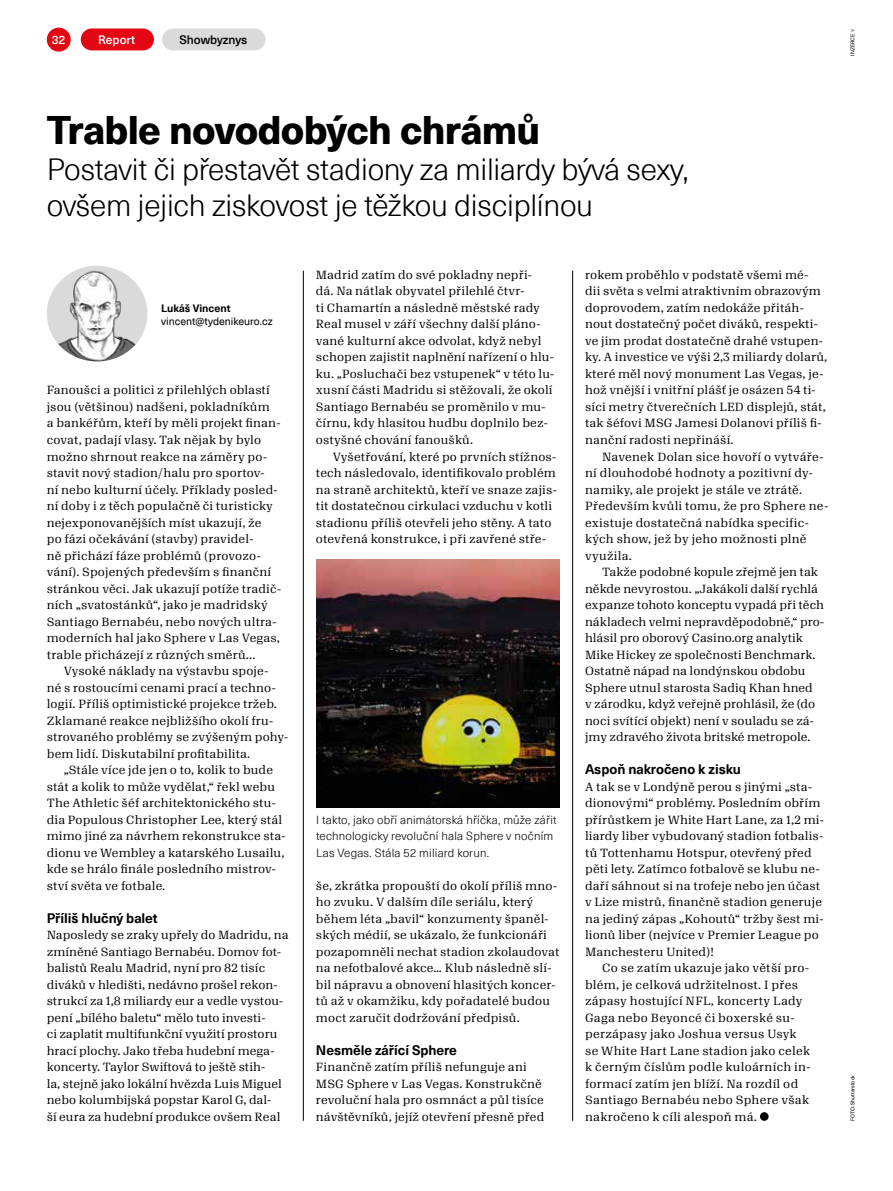
<style>
.page{position:relative;width:893px;height:1191px;background:#fff}
.page>*{position:absolute;margin:0;border:0;box-sizing:border-box;transform-origin:0 0}
.t1{font:800 39px "Neue Haas Unica W1 G";letter-spacing:-.02em;color:#000}
.t2{font:300 30px/36px "Neue Haas Unica W1 G";letter-spacing:-.01em;color:#000}
.t3{font:700 13.5px "Neue Haas Unica W1 G";letter-spacing:-.005em;color:#000}
.t4{font:500 12px "Neue Haas Unica W1 G";color:#000}
.t5{font:500 12px "Neue Haas Unica W1 G";color:#fff}
.t6{font:11.55px/16.5px "Algebra";letter-spacing:.015em;color:#000}
.t7{font:300 11.55px/16.5px "Neue Haas Unica W1 G";letter-spacing:.015em;color:#000}
.t8{font:10.5px "Neue Haas Unica W1 G";color:#000}
.t9{font:700 10.5px "Neue Haas Unica W1 G";color:#000}
.t10{font:5.25px "Neue Haas Unica W1 G";color:#000}
.s1{font-family:"Arial"}
</style>
<div class="page">
<div style="left:47px;top:28px;width:24px;height:24px;background:#e30613;border-radius:50%"></div>
<hr style="left:303px;top:271px;width:1px;height:849px;background:#000">
<hr style="left:572px;top:271px;width:1px;height:849px;background:#000">
<div style="left:81px;top:28px;width:73px;height:22px;background:#e30613;border-radius:11px"></div>
<div style="left:162px;top:28px;width:103px;height:22px;background:#dadada;border-radius:11px"></div>
<img style="left:47px;top:266px;width:100px;height:95px">
<div style="left:760px;top:1112px;width:9px;height:8px;background:#000;border-radius:50%"></div>
<img style="left:316px;top:559px;width:244px;height:248px">
<p class="t5" style="left:52px;top:31px;width:15px">32</p>
<p class="t5" style="left:98px;top:30px;width:39px">Report</p>
<p class="t4" style="left:179px;top:30px;width:69px">Showbyznys</p>
<p class="t10" style="left:849px;top:56px;width:29px;rotate:-90deg">INZERCE <span class="s1">˅</span></p>
<h1 class="t1" style="left:47px;top:99px;width:495px">Trable novodobých chrámů</h1>
<h2 class="t2" style="left:47px;top:149px;width:643px">Postavit či přestavět stadiony za miliardy bývá sexy, ovšem jejich ziskovost je těžkou disciplínou</h2>
<p class="t9" style="left:161px;top:300px;width:71px">Lukáš Vincent</p>
<p class="t8" style="left:161px;top:313px;width:113px">vincent@tydenikeuro.cz</p>
<p class="t6" style="left:47px;top:381px;width:236px">Fanoušci a politici z přilehlých oblastí jsou (většinou) nadšeni, pokladníkům<br>a bankéřům, kteří by měli projekt finan&shy;covat, padají vlasy. Tak nějak by bylo možno shrnout reakce na záměry po&shy;stavit nový stadion/halu pro sportov-<br>ní nebo kulturní účely. Příklady posled&shy;ní doby i z těch populačně či turisticky nejexponovanějších míst ukazují, že<br>po fázi očekávání (stavby) pravidel-<br>ně přichází fáze problémů (provozo&shy;vání). Spojených především s finanční stránkou věci. Jak ukazují potíže tradič&shy;ních „svatostánků“, jako je madridský Santiago Bernabéu, nebo nových ultra&shy;moderních hal jako Sphere v Las Vegas, trable přicházejí z různých směrů...</p>
<p class="t6" style="left:47px;top:661px;width:243px;text-indent:17px">Vysoké náklady na výstavbu spoje-<br>né s rostoucími cenami prací a techno&shy;logií. Příliš optimistické projekce tržeb.<br>Zklamané reakce nejbližšího okolí fru&shy;strovaného problémy se zvýšeným pohy&shy;bem lidí. Diskutabilní profitabilita.</p>
<p class="t6" style="left:47px;top:760px;width:241px;text-indent:17px">„Stále více jde jen o to, kolik to bude stát a kolik to může vydělat,“ řekl webu The Athletic šéf architektonického stu&shy;dia Populous Christopher Lee, který stál mimo jiné za návrhem rekonstrukce sta&shy;dionu ve Wembley a katarského Lusailu, kde se hrálo finále posledního mistrov&shy;ství světa ve fotbale.</p>
<p class="t3" style="left:47px;top:907px;width:112px">Příliš hlučný balet</p>
<p class="t6" style="left:47px;top:925px;width:243px">Naposledy se zraky upřely do Madridu, na zmíněné Santiago Bernabéu. Domov fot&shy;balistů Realu Madrid, nyní pro 82 tisíc diváků v hledišti, nedávno prošel rekon&shy;strukcí za 1,8 miliardy eur a vedle vystou&shy;pení „bílého baletu“ mělo tuto investi-<br>ci zaplatit multifunkční využití prostoru hrací plochy. Jako třeba hudební mega&shy;koncerty. Taylor Swiftová to ještě stih-<br>la, stejně jako lokální hvězda Luis Miguel nebo kolumbijská popstar Karol G, dal-<br>ší eura za hudební produkce ovšem Real</p>
<p class="t6" style="left:316px;top:265px;width:240px">Madrid zatím do své pokladny nepři-<br>dá. Na nátlak obyvatel přilehlé čtvr-<br>ti Chamartín a následně městské rady Real musel v září všechny další pláno&shy;vané kulturní akce odvolat, když nebyl schopen zajistit naplnění nařízení o hlu&shy;ku. „Posluchači bez vstupenek“ v této lu&shy;xusní části Madridu si stěžovali, že okolí Santiago Bernabéu se proměnilo v mu&shy;čírnu, kdy hlasitou hudbu doplnilo bez&shy;ostyšné chování fanoušků.</p>
<p class="t6" style="left:316px;top:447px;width:243px;text-indent:17px">Vyšetřování, které po prvních stížnos&shy;tech následovalo, identifikovalo problém na straně architektů, kteří ve snaze zajis&shy;tit dostatečnou cirkulaci vzduchu v kotli stadionu příliš otevřeli jeho stěny. A tato otevřená konstrukce, i při zavřené stře-</p>
<p class="t7" style="left:316px;top:810px;width:242px">I takto, jako obří animátorská hříčka, může zářit technologicky revoluční hala Sphere v nočním<br>Las Vegas. Stála 52 miliard korun.</p>
<p class="t6" style="left:316px;top:876px;width:245px">še, zkrátka propouští do okolí příliš mno&shy;ho zvuku. V dalším díle seriálu, který během léta „bavil“ konzumenty španěl&shy;ských médií, se ukázalo, že funkcionáři pozapomněli nechat stadion zkolaudovat na nefotbalové akce… Klub následně slí&shy;bil nápravu a obnovení hlasitých koncer&shy;tů až v okamžiku, kdy pořadatelé budou moct zaručit dodržování předpisů.</p>
<p class="t3" style="left:316px;top:1039px;width:143px">Nesměle zářící Sphere</p>
<p class="t6" style="left:316px;top:1057px;width:230px">Finančně zatím příliš nefunguje ani MSG Sphere v Las Vegas. Konstrukčně revoluční hala pro osmnáct a půl tisíce návštěvníků, jejíž otevření přesně před</p>
<p class="t6" style="left:585px;top:265px;width:244px">rokem proběhlo v podstatě všemi mé-<br>dii světa s velmi atraktivním obrazovým doprovodem, zatím nedokáže přitáh&shy;nout dostatečný počet diváků, respekti&shy;ve jim prodat dostatečně drahé vstupen&shy;ky. A investice ve výši 2,3 miliardy dolarů, které měl nový monument Las Vegas, je&shy;hož vnější i vnitřní plášť je osázen 54 ti&shy;síci metry čtverečních LED displejů, stát, tak šéfovi MSG Jamesi Dolanovi příliš fi&shy;nanční radosti nepřináší.</p>
<p class="t6" style="left:585px;top:447px;width:245px;text-indent:17px">Navenek Dolan sice hovoří o vytváře&shy;ní dlouhodobé hodnoty a pozitivní dy&shy;namiky, ale projekt je stále ve ztrátě.<br>Především kvůli tomu, že pro Sphere ne&shy;existuje dostatečná nabídka specific&shy;kých show, jež by jeho možnosti plně využila.</p>
<p class="t6" style="left:585px;top:562px;width:241px;text-indent:17px">Takže podobné kopule zřejmě jen tak někde nevyrostou. „Jakákoli další rychlá expanze tohoto konceptu vypadá při těch nákladech velmi nepravděpodobně,“ pro&shy;hlásil pro oborový Casino.org analytik Mike Hickey ze společnosti Benchmark.<br>Ostatně nápad na londýnskou obdobu Sphere utnul starosta Sadiq Khan hned<br>v zárodku, když veřejně prohlásil, že (do noci svítící objekt) není v souladu se zá&shy;jmy zdravého života britské metropole.</p>
<p class="t3" style="left:585px;top:759px;width:157px">Aspoň nakročeno k zisku</p>
<p class="t6" style="left:585px;top:777px;width:241px">A tak se v Londýně perou s jinými „sta&shy;dionovými“ problémy. Posledním obřím přírůstkem je White Hart Lane, za 1,2 mi&shy;liardy liber vybudovaný stadion fotbalis&shy;tů Tottenhamu Hotspur, otevřený před pěti lety. Zatímco fotbalově se klubu ne&shy;daří sáhnout si na trofeje nebo jen účast v Lize mistrů, finančně stadion generuje na jediný zápas „Kohoutů“ tržby šest mi&shy;lionů liber (nejvíce v Premier League po Manchesteru United)!</p>
<p class="t6" style="left:585px;top:958px;width:227px;text-indent:17px">Co se zatím ukazuje jako větší pro&shy;blém, je celková udržitelnost. I přes zápasy hostující NFL, koncerty Lady Gaga nebo Beyoncé či boxerské su&shy;perzápasy jako Joshua versus Usyk se White Hart Lane stadion jako celek k černým číslům podle kuloárních in&shy;formací zatím jen blíží. Na rozdíl od Santiago Bernabéu nebo Sphere však nakročeno k cíli alespoň má.</p>
<p class="t10" style="left:849px;top:1120px;width:47px;rotate:-90deg">FOTO: Shutterstock</p>
</div>
